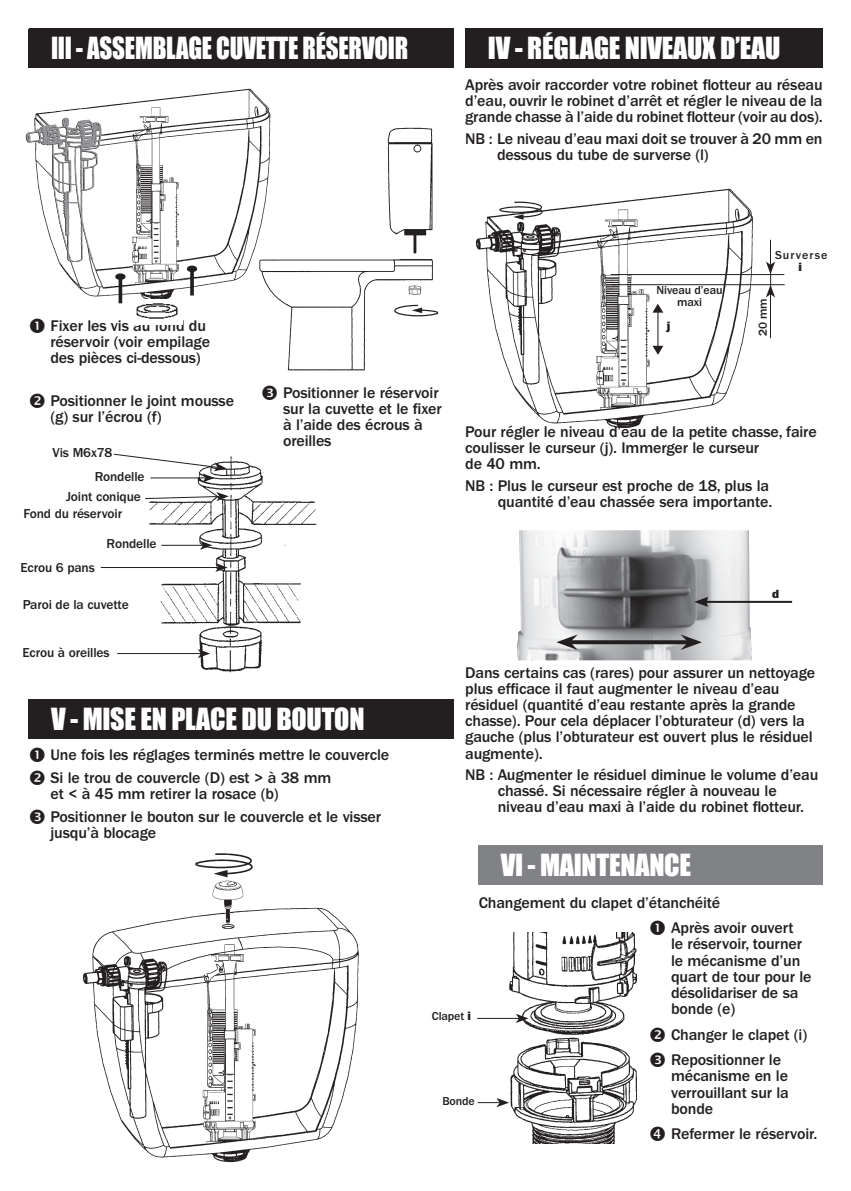
<style>
.page{position:relative;width:851px;height:1191px;background:#fff}
.page>*{position:absolute;margin:0;border:0;box-sizing:border-box;transform-origin:0 0}
.t1{font:28px "Impact";letter-spacing:-.01em;color:#fff}
.t2{font:28px "Impact";letter-spacing:-.01em;color:#fff;scale:.89 1}
.t3{font:500 16px/16px "ITC Franklin Gothic Std";letter-spacing:-.01em;color:#231f20}
.t4{font:500 13.4px "ITC Franklin Gothic Std";letter-spacing:-.01em;color:#231f20}
.t5{font:500 12px/12px "ITC Franklin Gothic Std";letter-spacing:-.01em;color:#231f20;text-align:center}
.t6{font:500 12px "ITC Franklin Gothic Std";letter-spacing:.085em;color:#231f20}
.t7{font:12px "ITC Franklin Gothic Std Hvy";color:#231f20}
.s1{font-family:"ITC Franklin Gothic Std Hvy";font-weight:400}
</style>
<div class="page">
<div style="left:465px;top:28px;width:357px;height:40px;background:#231f20"></div>
<div style="left:28px;top:28px;width:426px;height:40px;background:#231f20"></div>
<div style="left:28px;top:700px;width:426px;height:39px;background:#231f20"></div>
<div style="left:478px;top:845px;width:344px;height:40px;background:#808285"></div>
<img style="left:280px;top:127px;width:159px;height:244px">
<hr style="left:477px;top:1018px;width:42px;height:1px;background:#231f20">
<svg style="left:477px;top:1102px;width:12px;height:2px"></svg>
<img style="left:59px;top:88px;width:221px;height:216px">
<img style="left:25px;top:111px;width:80px;height:153px">
<svg style="left:43px;top:92px;width:44px;height:25px"></svg>
<div style="left:180px;top:187px;width:14px;height:51px;background:#fff"></div>
<hr style="left:119px;top:277px;width:3px;height:26px;background:#231f20">
<div style="left:115px;top:273px;width:11px;height:7px;background:#231f20;border-radius:50%"></div>
<svg style="left:190px;top:272px;width:4px;height:23px"></svg>
<div style="left:187px;top:266px;width:10px;height:6px;background:#231f20;border-radius:50%"></div>
<img style="left:131px;top:299px;width:52px;height:20px">
<img style="left:475px;top:188px;width:288px;height:240px">
<hr style="left:610px;top:274px;width:174px;height:1px;background:#231f20">
<hr style="left:612px;top:284px;width:172px;height:1px;background:#231f20">
<hr style="left:769px;top:294px;width:1px;height:44px;background:#231f20">
<svg style="left:765px;top:240px;width:10px;height:57px"></svg>
<img style="left:517px;top:530px;width:235px;height:130px">
<svg style="left:577px;top:640px;width:103px;height:4px"></svg>
<svg style="left:556px;top:634px;width:21px;height:16px"></svg>
<svg style="left:680px;top:634px;width:21px;height:16px"></svg>
<img style="left:82px;top:853px;width:277px;height:310px">
<img style="left:489px;top:933px;width:149px;height:210px">
<img style="left:100px;top:453px;width:217px;height:220px">
<hr style="left:705px;top:601px;width:87px;height:2px;background:#231f20">
<svg style="left:694px;top:597px;width:14px;height:10px"></svg>
<h1 class="t2" style="left:51px;top:27px;width:403px">III - ASSEMBLAGE CUVETTE RÉSERVOIR</h1>
<h1 class="t1" style="left:488px;top:27px;width:294px">IV - RÉGLAGE NIVEAUX D’EAU</h1>
<p class="t3" style="left:465px;top:77px;width:359px;text-align:justify">Après avoir raccorder votre robinet flotteur au réseau d’eau, ouvrir le robinet d’arrêt et régler le niveau de la grande chasse à l’aide du robinet flotteur (voir au dos).</p>
<p class="t3" style="left:497px;top:131px;width:327px;text-indent:-32px">NB : Le niveau d’eau maxi doit se trouver à 20 mm en dessous du tube de surverse (l)</p>
<p class="t3" style="left:50px;top:318px;width:161px">Fixer les vis au fond du réservoir (voir empilage des pièces ci-dessous)</p>
<p class="t3" style="left:50px;top:393px;width:185px">Positionner le joint mousse (g) sur l’écrou (f)</p>
<p class="t3" style="left:283px;top:385px;width:160px">Positionner le réservoir sur la cuvette et le fixer à l’aide des écrous à oreilles</p>
<p class="t4" style="left:52px;top:444px;width:62px">Vis M6x78</p>
<p class="t4" style="left:66px;top:488px;width:76px">Joint conique</p>
<p class="t4" style="left:95px;top:469px;width:51px">Rondelle</p>
<p class="t4" style="left:23px;top:506px;width:100px">Fond du réservoir</p>
<p class="t4" style="left:21px;top:560px;width:76px">Ecrou 6 pans</p>
<p class="t4" style="left:107px;top:536px;width:51px">Rondelle</p>
<p class="t4" style="left:23px;top:597px;width:108px">Paroi de la cuvette</p>
<p class="t4" style="left:23px;top:645px;width:88px">Ecrou à oreilles</p>
<h1 class="t1" style="left:51px;top:698px;width:315px">V - MISE EN PLACE DU BOUTON</h1>
<p class="t3" style="left:50px;top:743px;width:340px;line-height:23px">Une fois les réglages terminés mettre le couvercle<br>Si le trou de couvercle (D) est &gt; à 38 mm</p>
<p class="t3" style="left:50px;top:782px;width:332px;line-height:23px">et &lt; à 45 mm retirer la rosace (b)<br>Positionner le bouton sur le couvercle et le visser</p>
<p class="t3" style="left:50px;top:825px;width:107px">jusqu’à blocage</p>
<p class="t5" style="left:656px;top:284px;width:67px">Niveau d’eau maxi</p>
<p class="t7" style="left:667px;top:319px;width:5px">j</p>
<p class="t6" style="left:774px;top:248px;width:54px">Surverse</p>
<p class="t7" style="left:798px;top:260px;width:5px">i</p>
<p class="t5" style="left:756px;top:336px;width:39px;rotate:-90deg">20 mm</p>
<p class="t3" style="left:465px;top:424px;width:353px">Pour régler le niveau d’eau de la petite chasse, faire coulisser le curseur (j). Immerger le curseur<br>de 40 mm.</p>
<p class="t3" style="left:465px;top:478px;width:308px;text-align:right">NB : Plus le curseur est proche de 18, plus la quantité d’eau chassée sera importante.</p>
<p class="t7" style="left:772px;top:587px;width:8px">d</p>
<p class="t3" style="left:465px;top:665px;width:351px">Dans certains cas (rares) pour assurer un nettoyage plus efficace il faut augmenter le niveau d’eau résiduel (quantité d’eau restante après la grande chasse). Pour cela déplacer l’obturateur (d) vers la gauche (plus l’obturateur est ouvert plus le résiduel augmente).</p>
<p class="t3" style="left:497px;top:767px;width:322px;text-indent:-33px">NB : Augmenter le résiduel diminue le volume d’eau chassé. Si nécessaire régler à nouveau le niveau d’eau maxi à l’aide du robinet flotteur.</p>
<h1 class="t1" style="left:500px;top:843px;width:192px">VI - MAINTENANCE</h1>
<p class="t3" style="left:671px;top:889px;width:124px;line-height:25.8px;text-indent:-192px">Changement du clapet d’étanchéité<br>Après avoir ouvert</p>
<p class="t3" style="left:671px;top:936px;width:142px">le réservoir, tourner le mécanisme d’un quart de tour pour le désolidariser de sa bonde (e)</p>
<p class="t3" style="left:671px;top:1021px;width:138px;line-height:25.8px">Changer le clapet (i)<br>Repositionner le</p>
<p class="t3" style="left:671px;top:1068px;width:119px;text-align:justify">mécanisme en le verrouillant sur la bonde</p>
<p class="t3" style="left:671px;top:1126px;width:148px">Refermer le réservoir.</p>
<p class="t5" style="left:432px;top:1010px;width:41px">Clapet <span class="s1">i</span></p>
<p class="t5" style="left:442px;top:1095px;width:34px">Bonde</p>
</div>
